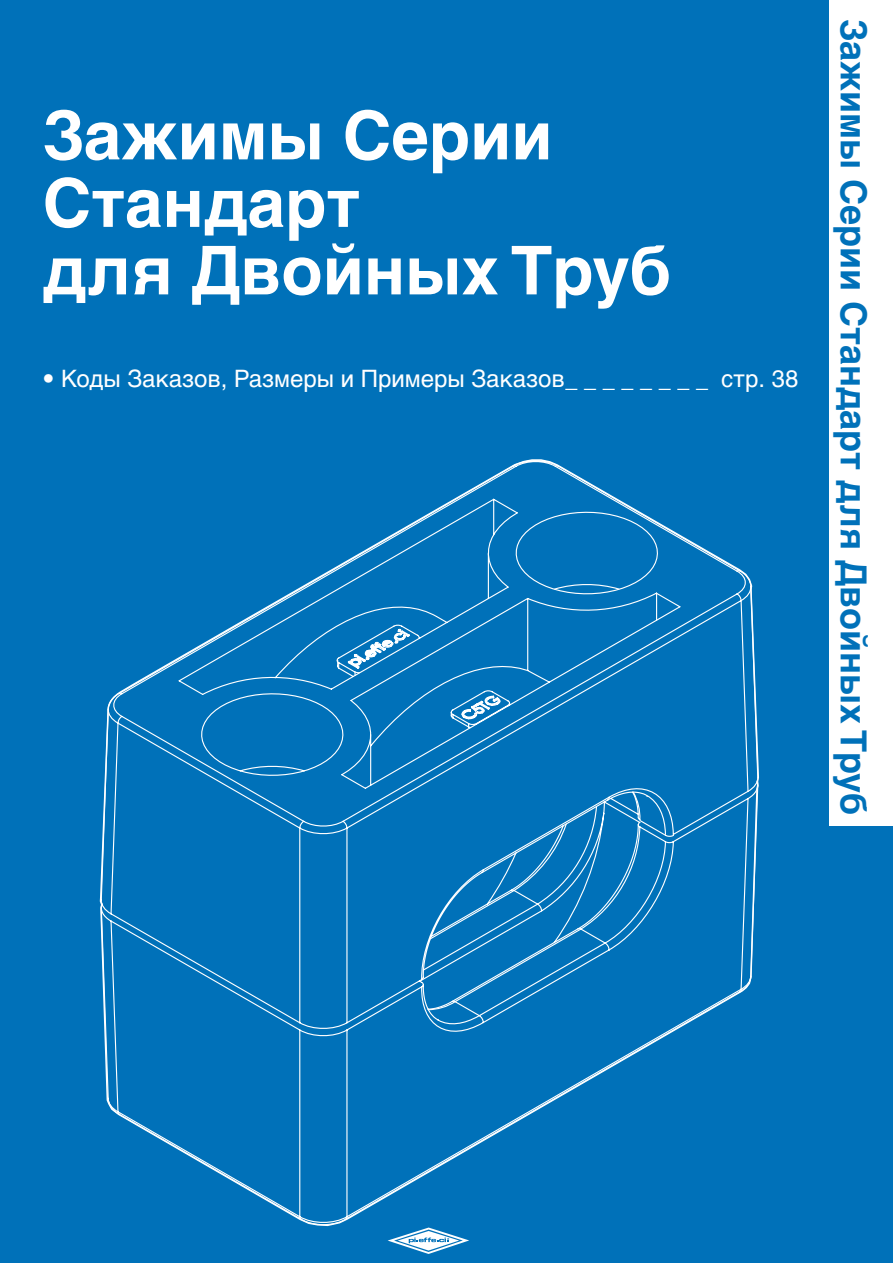
<style>
.page{position:relative;width:893px;height:1263px;background:#0071b9}
.page>*{position:absolute;margin:0;border:0;box-sizing:border-box;transform-origin:0 0}
.t1{font:700 67.5px/67.5px "Helvetica Cyr";color:#fff}
.t2{font:700 36px "Helvetica Cyr";color:#0071b9}
.t3{font:24px "Helvetica Cyr Upright";color:#fff}
</style>
<div class="page">
<div style="left:829px;top:0;width:64px;height:825px;background:#fff"></div>
<svg style="left:388px;top:1227px;width:81px;height:27px"></svg>
<svg style="left:107px;top:465px;width:652px;height:756px"></svg>
<h1 class="t1" style="left:43px;top:102px;width:630px">Зажимы Серии<br>Стандарт<br>для Двойных Труб</h1>
<p class="t3" style="left:43px;top:365px;width:757px">• Коды Заказов, Размеры и Примеры Заказов _ _ _ _ _ _ _ _ стр. 38</p>
<h2 class="t2" style="left:874px;top:19px;width:798px;rotate:90deg">Зажимы Серии Стандарт для Двойных Труб</h2>
</div>
